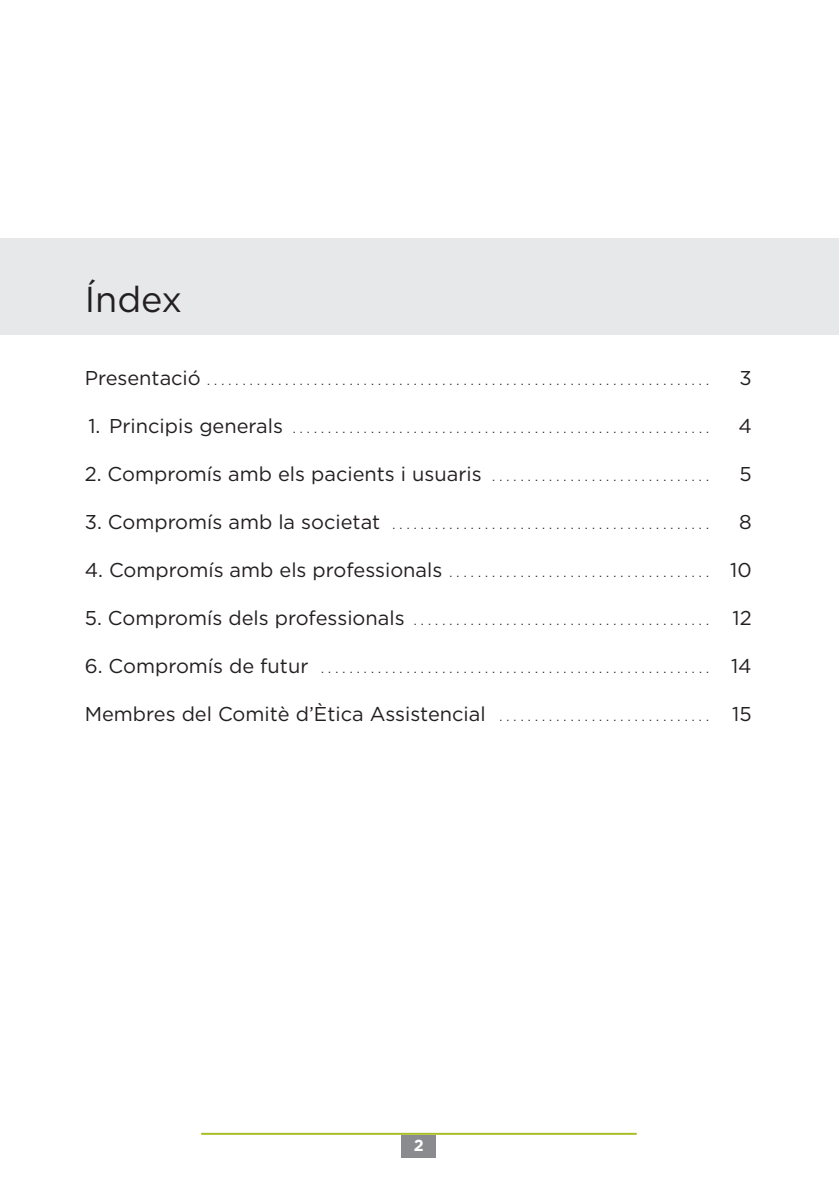
<style>
.page{position:relative;width:839px;height:1191px;background:#fff}
.page>*{position:absolute;margin:0;border:0;box-sizing:border-box;transform-origin:0 0}
.t1{font:36px "Gotham";color:#231f20}
.t2{font:20px "Gotham";color:#231f20}
.t3{font:700 16px "Gotham";color:#fff}
.t4{font:12px "Gotham";color:#231f20}
.s1{font-size:20px}
.s2{font-size:12px}
</style>
<div class="page">
<div style="left:0;top:238px;width:839px;height:97px;background:#e7e8e9"></div>
<hr style="left:201px;top:1133px;width:436px;height:2px;background:#a9bd27">
<div style="left:402px;top:1135px;width:34px;height:23px;background:#898b8e"></div>
<h1 class="t1" style="left:85px;top:286px;width:99px">Índex</h1>
<p class="t4" style="left:85px;top:376px;width:626px"><span class="s1">Presentació</span> .......................................................................</p>
<h2 class="t2" style="left:739px;top:370px;width:14px">3</h2>
<p class="t4" style="left:88px;top:424px;width:622px"><span class="s1">1.Principis generals</span> ...........................................................</p>
<h2 class="t2" style="left:739px;top:418px;width:15px">4</h2>
<h2 class="t2" style="left:85px;top:466px;width:626px">2. Compromís amb els pacients i usuaris <span class="s2">...............................</span></h2>
<h2 class="t2" style="left:739px;top:466px;width:14px">5</h2>
<p class="t4" style="left:85px;top:520px;width:626px"><span class="s1">3. Compromís amb la societat</span> .............................................</p>
<h2 class="t2" style="left:739px;top:514px;width:14px">8</h2>
<p class="t4" style="left:85px;top:568px;width:668px"><span class="s1">4. Compromís amb els professionals</span> ..................................... <span class="s1">10</span></p>
<p class="t4" style="left:85px;top:616px;width:668px"><span class="s1">5. Compromís dels professionals</span> .......................................... <span class="s1">12</span></p>
<p class="t4" style="left:85px;top:664px;width:668px"><span class="s1">6. Compromís de futur</span> ....................................................... <span class="s1">14</span></p>
<h2 class="t2" style="left:85px;top:706px;width:668px">Membres del Comitè d’Ètica Assistencial <span class="s2">. . . . . . . . . . . . . . . . . . . . . . . . . . . . . .</span> 15</h2>
<h3 class="t3" style="left:414px;top:1139px;width:11px">2</h3>
</div>
